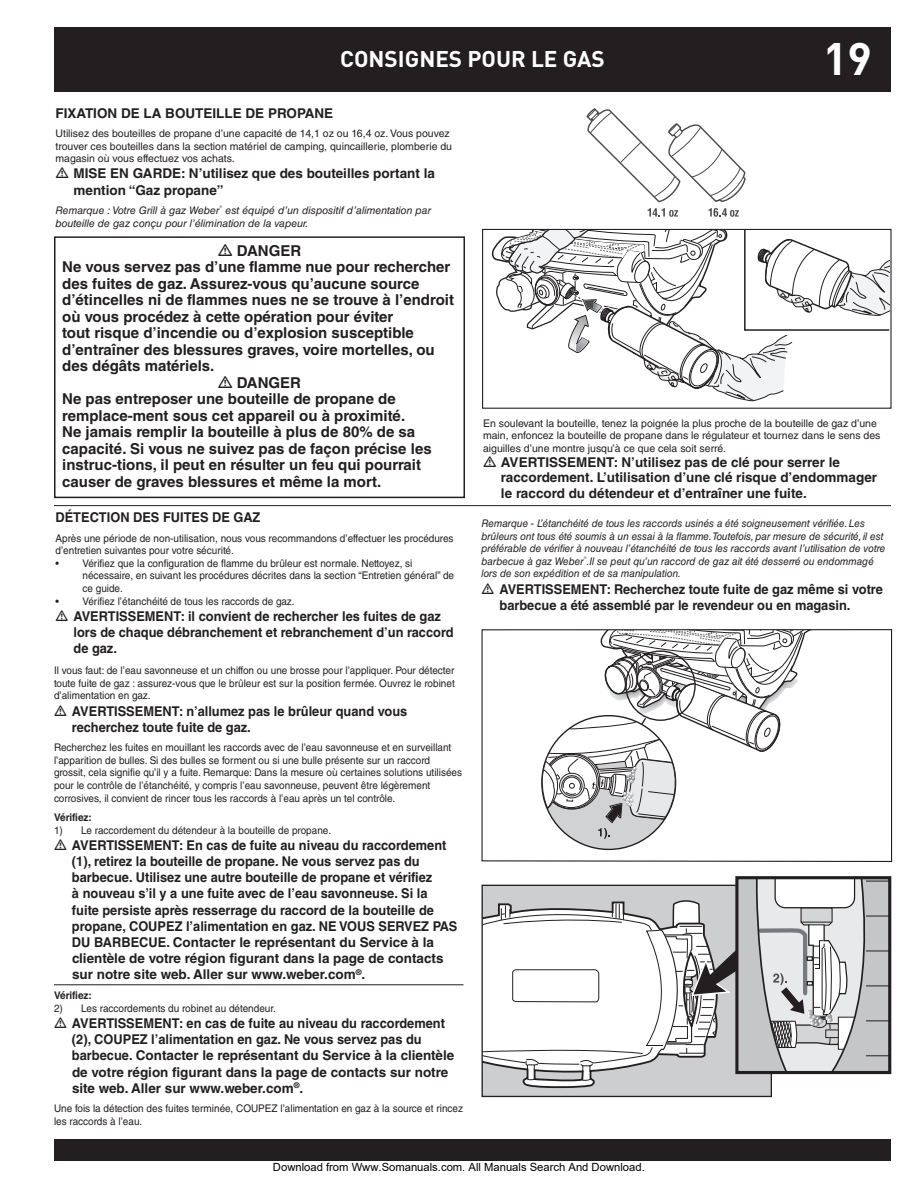
<style>
.page{position:relative;width:918px;height:1188px;background:#fff}
.page>*{position:absolute;margin:0;border:0;box-sizing:border-box;transform-origin:0 0}
.t1{font:45px "DI Nkerned";color:#fff}
.t2{font:22.5px "DI Nkerned";color:#fff}
.t3{font:700 15px "Helvetica LT Std";color:#231f20}
.t4{font:700 13.5px/16.2px "Helvetica LT Std";color:#231f20;scale:.95 1}
.t5{font:700 13.5px/15.6px "Helvetica LT Std";color:#231f20}
.t6{font:11.25px "Arial";color:#000}
.t7{font:10.5px/12.6px "Helvetica LT Std";color:#231f20;scale:.95 1}
.t8{font:10.5px/12.6px "Helvetica LT Std";color:#231f20}
.t9{font:italic 10.5px/12.6px "Helvetica LT Std";color:#231f20;scale:.95 1}
.t10{font:italic 10.5px/12.6px "Helvetica LT Std";color:#231f20}
.t11{font:700 10.5px "Helvetica LT Std";color:#231f20;scale:.95 1}
</style>
<div class="page">
<div style="left:54px;top:27px;width:837px;height:65px;background:#231f20"></div>
<div style="left:54px;top:1139px;width:837px;height:22px;background:#231f20"></div>
<svg style="left:481px;top:629px;width:412px;height:233px"></svg>
<div style="left:54px;top:236px;width:411px;height:262px;border:2px solid #231f20"></div>
<svg style="left:492px;top:228px;width:399px;height:173px"></svg>
<div style="left:482px;top:885px;width:289px;height:211px;background:#cdced0"></div>
<svg style="left:522px;top:1082px;width:73px;height:7px"></svg>
<svg style="left:482px;top:880px;width:408px;height:202px"></svg>
<div style="left:735px;top:876px;width:156px;height:198px;border:3px solid #231f20"></div>
<svg style="left:586px;top:108px;width:160px;height:109px"></svg>
<hr style="left:54px;top:505px;width:837px;height:1px;background:#231f20">
<hr style="left:54px;top:985px;width:410px;height:1px;background:#231f20">
<h2 class="t2" style="left:340px;top:51px;width:266px">CONSIGNES POUR LE GAS</h2>
<h1 class="t1" style="left:823px;top:43px;width:50px">19</h1>
<p class="t5" style="left:56px;top:106px;width:279px">FIXATION DE LA BOUTEILLE DE PROPANE</p>
<p class="t8" style="left:56px;top:128px;width:398px">Utilisez des bouteilles de propane d’une capacité de 14,1 oz ou 16,4 oz. Vous pouvez trouver ces bouteilles dans la section matériel de camping, quincaillerie, plomberie du magasin où vous effectuez vos achats.</p>
<p class="t5" style="left:73px;top:167px;width:363px;line-height:16.2px">MISE EN GARDE: N’utilisez que des bouteilles portant la mention “Gaz propane”</p>
<p class="t10" style="left:55px;top:205px;width:377px">Remarque : Votre Grill à gaz Weber<sup>®</sup> est équipé d’un dispositif d’alimentation par bouteille de gaz conçu pour l’élimination de la vapeur.</p>
<h3 class="t3" style="left:237px;top:245px;width:66px">DANGER</h3>
<h3 class="t3" style="left:62px;top:261px;width:390px">Ne vous servez pas d’une flamme nue pour rechercher</h3>
<h3 class="t3" style="left:62px;top:278px;width:359px">des fuites de gaz. Assurez-vous qu’aucune source</h3>
<h3 class="t3" style="left:62px;top:294px;width:393px">d’étincelles ni de flammes nues ne se trouve à l’endroit</h3>
<h3 class="t3" style="left:62px;top:311px;width:333px">où vous procédez à cette opération pour éviter</h3>
<h3 class="t3" style="left:62px;top:327px;width:353px">tout risque d’incendie ou d’explosion susceptible</h3>
<h3 class="t3" style="left:62px;top:344px;width:374px">d’entraîner des blessures graves, voire mortelles, ou</h3>
<h3 class="t3" style="left:62px;top:360px;width:154px">des dégâts matériels.</h3>
<h3 class="t3" style="left:237px;top:377px;width:66px">DANGER</h3>
<h3 class="t3" style="left:62px;top:393px;width:335px">Ne pas entreposer une bouteille de propane de</h3>
<h3 class="t3" style="left:62px;top:410px;width:345px">remplace-ment sous cet appareil ou à proximité.</h3>
<h3 class="t3" style="left:62px;top:426px;width:354px">Ne jamais remplir la bouteille à plus de 80% de sa</h3>
<h3 class="t3" style="left:62px;top:443px;width:371px">capacité. Si vous ne suivez pas de façon précise les</h3>
<h3 class="t3" style="left:62px;top:459px;width:360px">instruc-tions, il peut en résulter un feu qui pourrait</h3>
<h3 class="t3" style="left:62px;top:476px;width:321px">causer de graves blessures et même la mort.</h3>
<p class="t4" style="left:56px;top:511px;width:217px">DÉTECTION DES FUITES DE GAZ</p>
<p class="t7" style="left:56px;top:532px;width:421px">Après une période de non-utilisation, nous vous recommandons d’effectuer les procédures d’entretien suivantes pour votre sécurité.</p>
<p class="t7" style="left:83px;top:558px;width:393px;text-indent:-27px">• Vérifiez que la configuration de flamme du brûleur est normale. Nettoyez, si nécessaire, en suivant les procédures décrites dans la section “Entretien général” de ce guide.</p>
<p class="t7" style="left:56px;top:595px;width:253px">• Vérifiez l’étanchéité de tous les raccords de gaz.</p>
<p class="t4" style="left:73px;top:609px;width:402px">AVERTISSEMENT: il convient de rechercher les fuites de gaz lors de chaque débranchement et rebranchement d’un raccord de gaz.</p>
<p class="t7" style="left:54px;top:665px;width:423px;text-align:justify">Il vous faut: de l’eau savonneuse et un chiffon ou une brosse pour l’appliquer. Pour détecter toute fuite de gaz : assurez-vous que le brûleur est sur la position fermée. Ouvrez le robinet d’alimentation en gaz.</p>
<p class="t4" style="left:72px;top:704px;width:355px">AVERTISSEMENT: n’allumez pas le brûleur quand vous recherchez toute fuite de gaz.</p>
<p class="t7" style="left:54px;top:742px;width:431px">Recherchez les fuites en mouillant les raccords avec de l’eau savonneuse et en surveillant l’apparition de bulles. Si des bulles se forment ou si une bulle présente sur un raccord grossit, cela signifie qu’il y a fuite. Remarque: Dans la mesure où certaines solutions utilisées pour le contrôle de l’étanchéité, y compris l’eau savonneuse, peuvent être légèrement corrosives, il convient de rincer tous les raccords à l’eau après un tel contrôle.</p>
<p class="t11" style="left:54px;top:813px;width:41px">Vérifiez:</p>
<p class="t7" style="left:54px;top:824px;width:293px">1) Le raccordement du détendeur à la bouteille de propane.</p>
<p class="t4" style="left:72px;top:838px;width:407px">AVERTISSEMENT: En cas de fuite au niveau du raccordement (1), retirez la bouteille de propane. Ne vous servez pas du barbecue. Utilisez une autre bouteille de propane et vérifiez<br>à nouveau s’il y a une fuite avec de l’eau savonneuse. Si la fuite persiste après resserrage du raccord de la bouteille de propane, COUPEZ l’alimentation en gaz. NE VOUS SERVEZ PAS DU BARBECUE. Contacter le représentant du Service à la clientèle de votre région figurant dans la page de contacts sur notre site web. Aller sur www.weber.com<sup>®</sup>.</p>
<p class="t8" style="left:483px;top:418px;width:399px">En soulevant la bouteille, tenez la poignée la plus proche de la bouteille de gaz d’une main, enfoncez la bouteille de propane dans le régulateur et tournez dans le sens des aiguilles d’une montre jusqu’à ce que cela soit serré.</p>
<p class="t5" style="left:501px;top:456px;width:378px">AVERTISSEMENT: N’utilisez pas de clé pour serrer le raccordement. L’utilisation d’une clé risque d’endommager le raccord du détendeur et d’entraîner une fuite.</p>
<p class="t9" style="left:482px;top:518px;width:427px">Remarque - L’étanchéité de tous les raccords usinés a été soigneusement vérifiée. Les brûleurs ont tous été soumis à un essai à la flamme.Toutefois, par mesure de sécurité, il est préférable de vérifier à nouveau l’étanchéité de tous les raccords avant l’utilisation de votre barbecue à gaz Weber<sup>®</sup>.Il se peut qu’un raccord de gaz ait été desserré ou endommagé lors de son expédition et de sa manipulation.</p>
<p class="t4" style="left:499px;top:582px;width:405px">AVERTISSEMENT: Recherchez toute fuite de gaz même si votre barbecue a été assemblé par le revendeur ou en magasin.</p>
<p class="t11" style="left:54px;top:991px;width:41px">Vérifiez:</p>
<p class="t7" style="left:54px;top:1003px;width:235px">2) Les raccordements du robinet au détendeur.</p>
<p class="t4" style="left:72px;top:1016px;width:404px">AVERTISSEMENT: en cas de fuite au niveau du raccordement (2), COUPEZ l’alimentation en gaz. Ne vous servez pas du barbecue. Contacter le représentant du Service à la clientèle de votre région figurant dans la page de contacts sur notre site web. Aller sur www.weber.com<sup>®</sup>.</p>
<p class="t7" style="left:54px;top:1103px;width:432px">Une fois la détection des fuites terminée, COUPEZ l’alimentation en gaz à la source et rincez les raccords à l’eau.</p>
<p class="t6" style="left:273px;top:1160px;width:373px">Download from Www.Somanuals.com. All Manuals Search And Download.</p>
</div>
